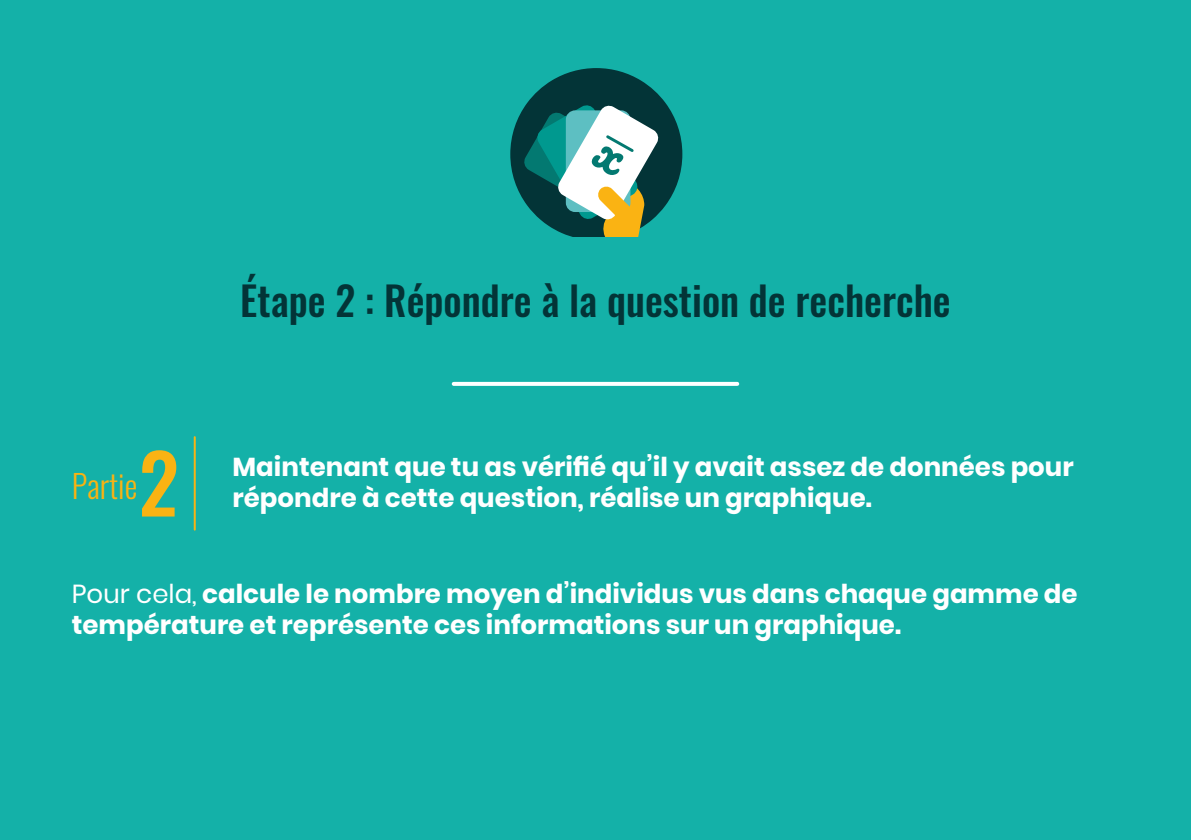
<style>
.page{position:relative;width:1191px;height:840px;background:#fff}
.page>*{position:absolute;margin:0;border:0;box-sizing:border-box;transform-origin:0 0}
.t1{font:80.8px "Oswald";color:#fab313}
.t2{font:40px "Oswald";color:#033437}
.t3{font:300 32px "Oswald";color:#fab313}
.t4{font:700 26px/31.2px "Poppins";color:#fff}
.s1{font-weight:400}
</style>
<div class="page">
<div style="left:0;top:0;width:1191px;height:839px;background:#14b1a8"></div>
<svg style="left:510px;top:68px;width:172px;height:168px"></svg>
<svg style="left:454px;top:381px;width:283px;height:4px"></svg>
<hr style="left:194px;top:437px;width:2px;height:92px;background:#fab313">
<p class="t2" style="left:240px;top:264px;width:712px">Étape 2 : Répondre à la question de recherche</p>
<p class="t1" style="left:139px;top:411px;width:42px">2</p>
<p class="t4" style="left:232px;top:451px;width:842px">Maintenant que tu as vérifié qu’il y avait assez de données pour répondre à cette question, réalise un graphique.</p>
<p class="t3" style="left:72px;top:457px;width:67px">Partie</p>
<p class="t4" style="left:72px;top:578px;width:1007px"><span class="s1">Pour cela,</span> calcule le nombre moyen d’individus vus dans chaque gamme de température et représente ces informations sur un graphique.</p>
</div>
